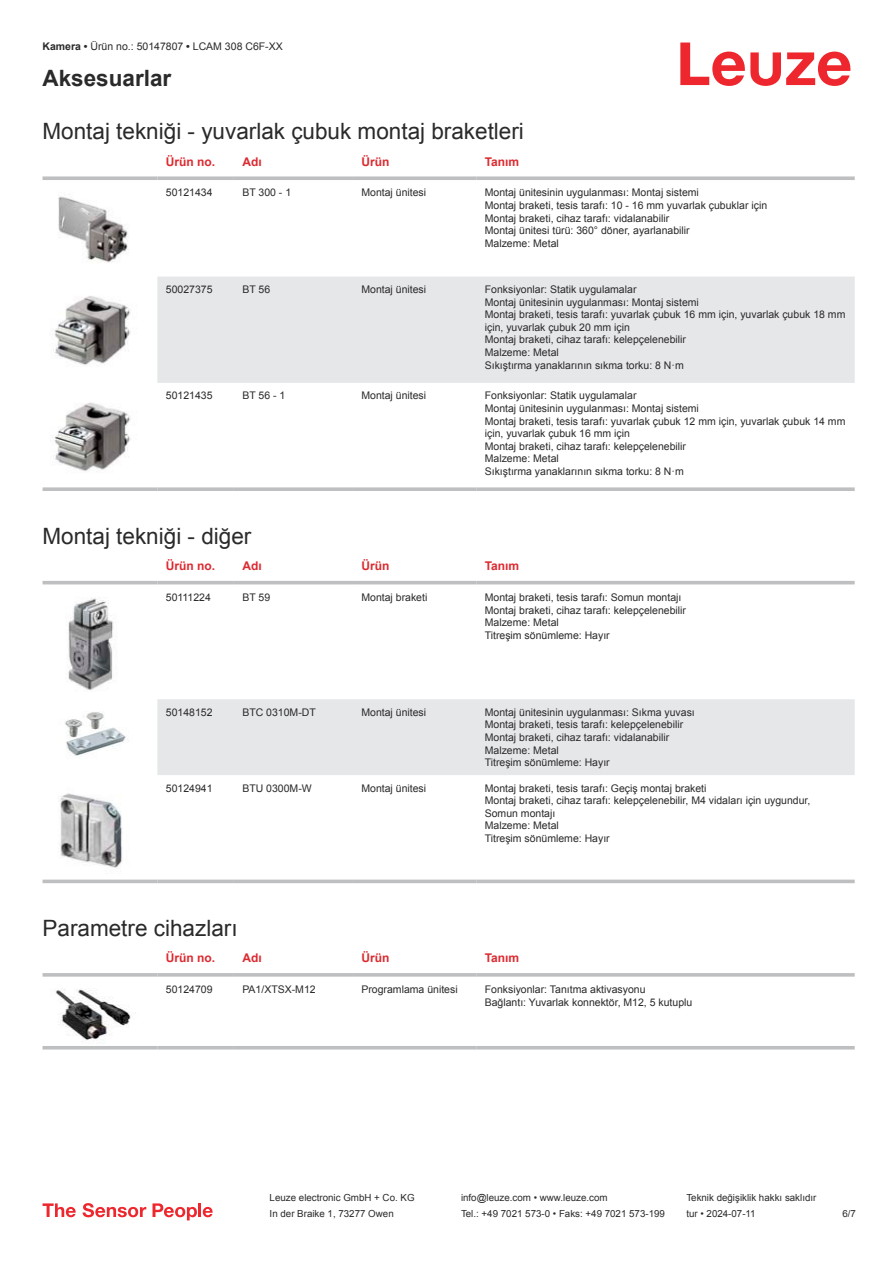
<style>
.page{position:relative;width:893px;height:1263px;background:#fff}
.page>*{position:absolute;margin:0;border:0;box-sizing:border-box;transform-origin:0 0}
.t1{font:22.5px "Arial";color:#2b292a}
.t2{font:700 22.5px "Arial";color:#2b292a}
.t3{font:700 12px "Arial";color:#db2a30}
.t4{font:10.5px/12.6px "Arial";color:#2b292a}
.t5{font:9.75px "Arial";color:#2b292a}
.s1{font-weight:700}
</style>
<div class="page">
<svg style="left:680px;top:43px;width:170px;height:43px"></svg>
<div style="left:157px;top:277px;width:698px;height:106px;background:#e6e7e9"></div>
<svg style="left:43px;top:176px;width:114px;height:4px"></svg>
<svg style="left:157px;top:176px;width:77px;height:4px"></svg>
<svg style="left:234px;top:176px;width:119px;height:4px"></svg>
<svg style="left:353px;top:176px;width:123px;height:4px"></svg>
<svg style="left:476px;top:176px;width:379px;height:4px;fill:#bdbfc1"></svg>
<svg style="left:43px;top:487px;width:114px;height:4px"></svg>
<svg style="left:157px;top:487px;width:77px;height:4px"></svg>
<svg style="left:234px;top:487px;width:119px;height:4px"></svg>
<svg style="left:353px;top:487px;width:123px;height:4px"></svg>
<svg style="left:476px;top:487px;width:379px;height:4px;fill:#bdbfc1"></svg>
<img style="left:58px;top:194px;width:71px;height:69px">
<img style="left:53px;top:296px;width:78px;height:70px">
<img style="left:50px;top:402px;width:81px;height:69px">
<svg style="left:43px;top:584px;width:812px;height:300px"></svg>
<div style="left:157px;top:699px;width:698px;height:76px;background:#e6e7e9"></div>
<hr style="left:43px;top:581px;width:114px;height:3px;background:#bdbfc1">
<hr style="left:157px;top:581px;width:77px;height:3px;background:#bdbfc1">
<hr style="left:234px;top:581px;width:119px;height:3px;background:#bdbfc1">
<hr style="left:353px;top:581px;width:123px;height:3px;background:#bdbfc1">
<hr style="left:476px;top:581px;width:379px;height:3px;background:#bdbfc1">
<hr style="left:43px;top:880px;width:114px;height:3px;background:#bdbfc1">
<hr style="left:157px;top:880px;width:77px;height:3px;background:#bdbfc1">
<hr style="left:234px;top:880px;width:119px;height:3px;background:#bdbfc1">
<hr style="left:353px;top:880px;width:123px;height:3px;background:#bdbfc1">
<hr style="left:476px;top:880px;width:379px;height:3px;background:#bdbfc1">
<img style="left:58px;top:589px;width:67px;height:106px">
<img style="left:43px;top:703px;width:97px;height:62px">
<img style="left:43px;top:779px;width:97px;height:98px">
<svg style="left:43px;top:1043px;width:812px;height:7px"></svg>
<svg style="left:43px;top:973px;width:114px;height:4px"></svg>
<svg style="left:157px;top:973px;width:77px;height:4px"></svg>
<svg style="left:234px;top:973px;width:119px;height:4px"></svg>
<svg style="left:353px;top:973px;width:123px;height:4px"></svg>
<svg style="left:476px;top:973px;width:379px;height:4px;fill:#c2c4c5"></svg>
<hr style="left:43px;top:1046px;width:114px;height:3px;background:#bdbfc1">
<hr style="left:157px;top:1046px;width:77px;height:3px;background:#bdbfc1">
<hr style="left:234px;top:1046px;width:119px;height:3px;background:#bdbfc1">
<hr style="left:353px;top:1046px;width:123px;height:3px;background:#bdbfc1">
<hr style="left:476px;top:1046px;width:379px;height:3px;background:#bdbfc1">
<img style="left:54px;top:988px;width:82px;height:55px">
<svg style="left:43px;top:1203px;width:33px;height:14px"></svg>
<svg style="left:83px;top:1203px;width:63px;height:14px"></svg>
<svg style="left:153px;top:1203px;width:44px;height:17px"></svg>
<hr style="left:198px;top:1203px;width:3px;height:14px;background:#ed272d">
<svg style="left:203px;top:1207px;width:10px;height:10px"></svg>
<p class="t4" style="left:43px;top:41px;width:242px"><span class="s1">Kamera •</span> Ürün no.: 50147807 <span class="s1">•</span> LCAM 308 C6F-XX</p>
<h1 class="t2" style="left:43px;top:70px;width:130px">Aksesuarlar</h1>
<h1 class="t1" style="left:43px;top:116px;width:483px">Montaj tekniği - yuvarlak çubuk montaj braketleri</h1>
<p class="t3" style="left:166px;top:153px;width:51px">Ürün no.</p>
<p class="t3" style="left:242px;top:153px;width:21px">Adı</p>
<p class="t3" style="left:361px;top:153px;width:29px">Ürün</p>
<p class="t3" style="left:485px;top:153px;width:36px">Tanım</p>
<p class="t4" style="left:166px;top:187px;width:48px">50121434</p>
<p class="t4" style="left:242px;top:187px;width:50px">BT 300 - 1</p>
<p class="t4" style="left:361px;top:186px;width:66px">Montaj ünitesi</p>
<p class="t4" style="left:485px;top:186px;width:284px">Montaj ünitesinin uygulanması: Montaj sistemi<br>Montaj braketi, tesis tarafı: 10 - 16 mm yuvarlak çubuklar için Montaj braketi, cihaz tarafı: vidalanabilir<br>Montaj ünitesi türü: 360° döner, ayarlanabilir<br>Malzeme: Metal</p>
<p class="t4" style="left:166px;top:284px;width:48px">50027375</p>
<p class="t4" style="left:242px;top:284px;width:29px">BT 56</p>
<p class="t4" style="left:361px;top:283px;width:66px">Montaj ünitesi</p>
<p class="t4" style="left:485px;top:283px;width:362px">Fonksiyonlar: Statik uygulamalar<br>Montaj ünitesinin uygulanması: Montaj sistemi<br>Montaj braketi, tesis tarafı: yuvarlak çubuk 16 mm için, yuvarlak çubuk 18 mm için, yuvarlak çubuk 20 mm için<br>Montaj braketi, cihaz tarafı: kelepçelenebilir<br>Malzeme: Metal<br>Sıkıştırma yanaklarının sıkma torku: 8 N·m</p>
<p class="t4" style="left:166px;top:390px;width:48px">50121435</p>
<p class="t4" style="left:242px;top:390px;width:44px">BT 56 - 1</p>
<p class="t4" style="left:361px;top:389px;width:66px">Montaj ünitesi</p>
<p class="t4" style="left:485px;top:389px;width:362px">Fonksiyonlar: Statik uygulamalar<br>Montaj ünitesinin uygulanması: Montaj sistemi<br>Montaj braketi, tesis tarafı: yuvarlak çubuk 12 mm için, yuvarlak çubuk 14 mm için, yuvarlak çubuk 16 mm için<br>Montaj braketi, cihaz tarafı: kelepçelenebilir<br>Malzeme: Metal<br>Sıkıştırma yanaklarının sıkma torku: 8 N·m</p>
<h1 class="t1" style="left:43px;top:520px;width:210px">Montaj tekniği - diğer</h1>
<p class="t3" style="left:166px;top:557px;width:51px">Ürün no.</p>
<p class="t3" style="left:242px;top:557px;width:21px">Adı</p>
<p class="t3" style="left:361px;top:557px;width:29px">Ürün</p>
<p class="t3" style="left:485px;top:557px;width:36px">Tanım</p>
<p class="t4" style="left:166px;top:592px;width:47px">50111224</p>
<p class="t4" style="left:242px;top:591px;width:29px">BT 59</p>
<p class="t4" style="left:361px;top:591px;width:67px">Montaj braketi</p>
<p class="t4" style="left:485px;top:591px;width:203px">Montaj braketi, tesis tarafı: Somun montajı Montaj braketi, cihaz tarafı: kelepçelenebilir Malzeme: Metal<br>Titreşim sönümleme: Hayır</p>
<p class="t4" style="left:166px;top:707px;width:48px">50148152</p>
<p class="t4" style="left:242px;top:707px;width:75px">BTC 0310M-DT</p>
<p class="t4" style="left:361px;top:706px;width:66px">Montaj ünitesi</p>
<p class="t4" style="left:485px;top:706px;width:212px">Montaj ünitesinin uygulanması: Sıkma yuvası Montaj braketi, tesis tarafı: kelepçelenebilir Montaj braketi, cihaz tarafı: vidalanabilir Malzeme: Metal<br>Titreşim sönümleme: Hayır</p>
<p class="t4" style="left:166px;top:781px;width:48px">50124941</p>
<p class="t4" style="left:242px;top:782px;width:71px">BTU 0300M-W</p>
<p class="t4" style="left:361px;top:781px;width:66px">Montaj ünitesi</p>
<p class="t4" style="left:485px;top:781px;width:327px">Montaj braketi, tesis tarafı: Geçiş montaj braketi<br>Montaj braketi, cihaz tarafı: kelepçelenebilir, M4 vidaları için uygundur, Somun montajı<br>Malzeme: Metal<br>Titreşim sönümleme: Hayır</p>
<h1 class="t1" style="left:43px;top:913px;width:197px">Parametre cihazları</h1>
<p class="t3" style="left:166px;top:949px;width:51px">Ürün no.</p>
<p class="t3" style="left:242px;top:949px;width:21px">Adı</p>
<p class="t3" style="left:361px;top:949px;width:29px">Ürün</p>
<p class="t3" style="left:485px;top:949px;width:36px">Tanım</p>
<p class="t4" style="left:166px;top:983px;width:48px">50124709</p>
<p class="t4" style="left:242px;top:984px;width:75px">PA1/XTSX-M12</p>
<p class="t4" style="left:361px;top:983px;width:98px">Programlama ünitesi</p>
<p class="t4" style="left:485px;top:983px;width:209px">Fonksiyonlar: Tanıtma aktivasyonu<br>Bağlantı: Yuvarlak konnektör, M12, 5 kutuplu</p>
<p class="t5" style="left:270px;top:1191px;width:146px">Leuze electronic GmbH + Co. KG</p>
<p class="t5" style="left:461px;top:1191px;width:148px">info@leuze.com • www.leuze.com</p>
<p class="t5" style="left:686px;top:1191px;width:132px">Teknik değişiklik hakkı saklıdır</p>
<p class="t5" style="left:270px;top:1207px;width:126px">In der Braike 1, 73277 Owen</p>
<p class="t5" style="left:461px;top:1207px;width:205px">Tel.: +49 7021 573-0 • Faks: +49 7021 573-199</p>
<p class="t5" style="left:686px;top:1207px;width:71px">tur • 2024-07-11</p>
<p class="t5" style="left:842px;top:1210px;width:15px">6 /7</p>
</div>
